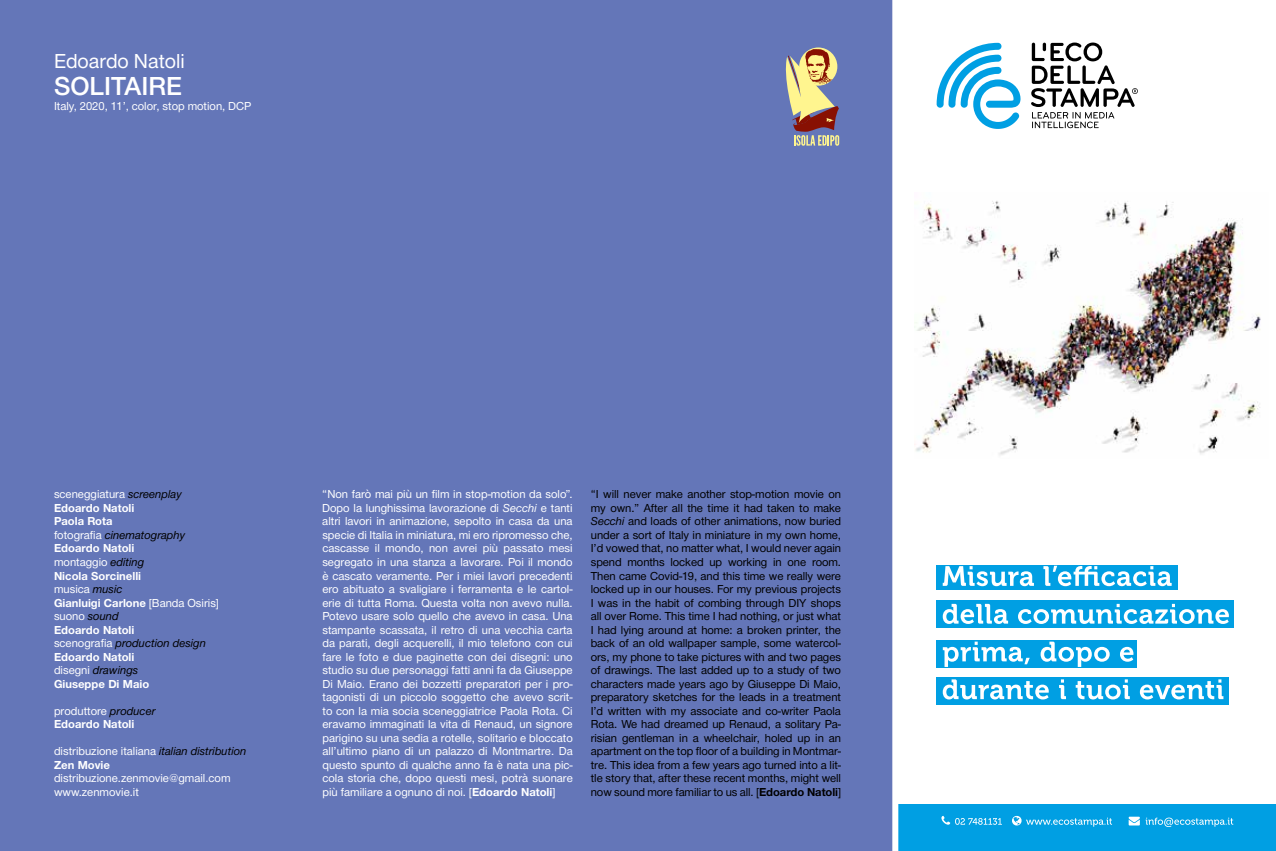
<style>
.page{position:relative;width:1276px;height:851px;background:#fff}
.page>*{position:absolute;margin:0;border:0;box-sizing:border-box;transform-origin:0 0}
.t1{font:27px "NH65";color:#fff}
.t2{font:21px "NH55";color:#fff}
.t3{font:12px/13.5px "NH55";color:#fff}
.t4{font:12px/13.5px "NH55";letter-spacing:-.005em;color:#000;text-align:justify}
.t5{font:12px/13.5px "NH75";color:#fff}
.t6{font:12px "NH56";color:#000}
.s1{font-family:"NH56";color:#000}
.s2{font-family:"NH55";color:#fff}
.s3{font-family:"NH55"}
.s4{font-family:"NH56"}
.s5{font-family:"NH75"}
</style>
<div class="page">
<div style="left:0;top:0;width:897px;height:850px;background:#6476b8"></div>
<img style="left:914px;top:201px;width:347px;height:254px">
<svg style="left:936px;top:43px;width:84px;height:86px"></svg>
<svg style="left:1031px;top:43px;width:106px;height:85px"></svg>
<div style="left:897px;top:804px;width:379px;height:46px;background:#009fe3"></div>
<svg style="left:941px;top:815px;width:292px;height:11px"></svg>
<div style="left:936px;top:640px;width:201px;height:27px;background:#009fe3"></div>
<div style="left:936px;top:677px;width:293px;height:27px;background:#009fe3"></div>
<div style="left:936px;top:600px;width:298px;height:27px;background:#009fe3"></div>
<div style="left:936px;top:564px;width:241px;height:25px;background:#009fe3"></div>
<svg style="left:942px;top:679px;width:281px;height:20px"></svg>
<svg style="left:943px;top:641px;width:190px;height:25px"></svg>
<svg style="left:942px;top:603px;width:287px;height:21px"></svg>
<svg style="left:942px;top:565px;width:229px;height:21px"></svg>
<div style="left:892px;top:0;width:6px;height:850px;background:#fff"></div>
<svg style="left:799px;top:47px;width:38px;height:39px"></svg>
<svg style="left:785px;top:49px;width:54px;height:97px"></svg>
<h2 class="t2" style="left:54px;top:47px;width:132px">Edoardo Natoli</h2>
<h1 class="t1" style="left:54px;top:68px;width:130px">SOLITAIRE</h1>
<p class="t3" style="left:54px;top:100px;width:199px">Italy, 2020, 11’, color, stop motion, DCP</p>
<p class="t3" style="left:54px;top:488px;width:129px">sceneggiatura <span class="s1">screenplay</span></p>
<p class="t5" style="left:54px;top:502px;width:82px">Edoardo Natoli<br>Paola Rota</p>
<p class="t6" style="left:54px;top:527px;width:133px"><span class="s2">fotografia</span> cinematography</p>
<p class="t5" style="left:54px;top:542px;width:82px">Edoardo Natoli</p>
<p class="t3" style="left:54px;top:556px;width:92px">montaggio <span class="s1">editing</span></p>
<p class="t5" style="left:54px;top:569px;width:89px">Nicola Sorcinelli</p>
<p class="t3" style="left:54px;top:583px;width:70px">musica <span class="s1">music</span></p>
<p class="t5" style="left:54px;top:596px;width:166px">Gianluigi Carlone <span class="s3">[Banda Osiris]</span></p>
<p class="t3" style="left:54px;top:610px;width:66px">suono <span class="s1">sound</span></p>
<p class="t5" style="left:54px;top:623px;width:82px">Edoardo Natoli</p>
<p class="t6" style="left:54px;top:635px;width:153px"><span class="s2">scenografia</span> production design</p>
<p class="t5" style="left:54px;top:650px;width:82px">Edoardo Natoli</p>
<p class="t6" style="left:54px;top:662px;width:86px"><span class="s2">disegni</span> drawings</p>
<p class="t5" style="left:54px;top:677px;width:97px">Giuseppe Di Maio</p>
<p class="t3" style="left:54px;top:704px;width:103px">produttore <span class="s1">producer</span></p>
<p class="t5" style="left:54px;top:718px;width:82px">Edoardo Natoli</p>
<p class="t3" style="left:54px;top:745px;width:194px">distribuzione italiana <span class="s1">italian distribution</span></p>
<p class="t5" style="left:54px;top:758px;width:57px">Zen Movie</p>
<p class="t3" style="left:54px;top:772px;width:178px">distribuzione.zenmovie@gmail.com www.zenmovie.it</p>
<p class="t3" style="left:322px;top:488px;width:252px;text-align:justify">“Non farò mai più un film in stop-motion da solo”.<br>Dopo la lunghissima lavorazione di <span class="s4">Secchi</span> e tanti altri lavori in animazione, sepolto in casa da una specie di Italia in miniatura, mi ero ripromesso che, cascasse il mondo, non avrei più passato mesi segregato in una stanza a lavorare. Poi il mondo è cascato veramente. Per i miei lavori precedenti ero abituato a svaligiare i ferramenta e le cartol&shy;erie di tutta Roma. Questa volta non avevo nulla.<br>Potevo usare solo quello che avevo in casa. Una stampante scassata, il retro di una vecchia carta da parati, degli acquerelli, il mio telefono con cui fare le foto e due paginette con dei disegni: uno studio su due personaggi fatti anni fa da Giuseppe Di Maio. Erano dei bozzetti preparatori per i pro&shy;tagonisti di un piccolo soggetto che avevo scrit&shy;to con la mia socia sceneggiatrice Paola Rota. Ci eravamo immaginati la vita di Renaud, un signore parigino su una sedia a rotelle, solitario e bloccato all’ultimo piano di un palazzo di Montmartre. Da questo spunto di qualche anno fa è nata una pic&shy;cola storia che, dopo questi mesi, potrà suonare più familiare a ognuno di noi. [<span class="s5">Edoardo Natoli</span>]</p>
<p class="t4" style="left:591px;top:488px;width:252px">“I will never make another stop-motion movie on my own.” After all the time it had taken to make <span class="s4">Secchi</span> and loads of other animations, now buried under a sort of Italy in miniature in my own home, I’d vowed that, no matter what, I would never again spend months locked up working in one room.<br>Then came Covid-19, and this time we really were locked up in our houses. For my previous projects I was in the habit of combing through DIY shops all over Rome. This time I had nothing, or just what I had lying around at home: a broken printer, the back of an old wallpaper sample, some watercol&shy;ors, my phone to take pictures with and two pages of drawings. The last added up to a study of two characters made years ago by Giuseppe Di Maio, preparatory sketches for the leads in a treatment I’d written with my associate and co-writer Paola Rota. We had dreamed up Renaud, a solitary Pa&shy;risian gentleman in a wheelchair, holed up in an apartment on the top floor of a building in Montmar&shy;tre. This idea from a few years ago turned into a lit&shy;tle story that, after these recent months, might well now sound more familiar to us all. [<span class="s5">Edoardo Natoli</span>]</p>
</div>
